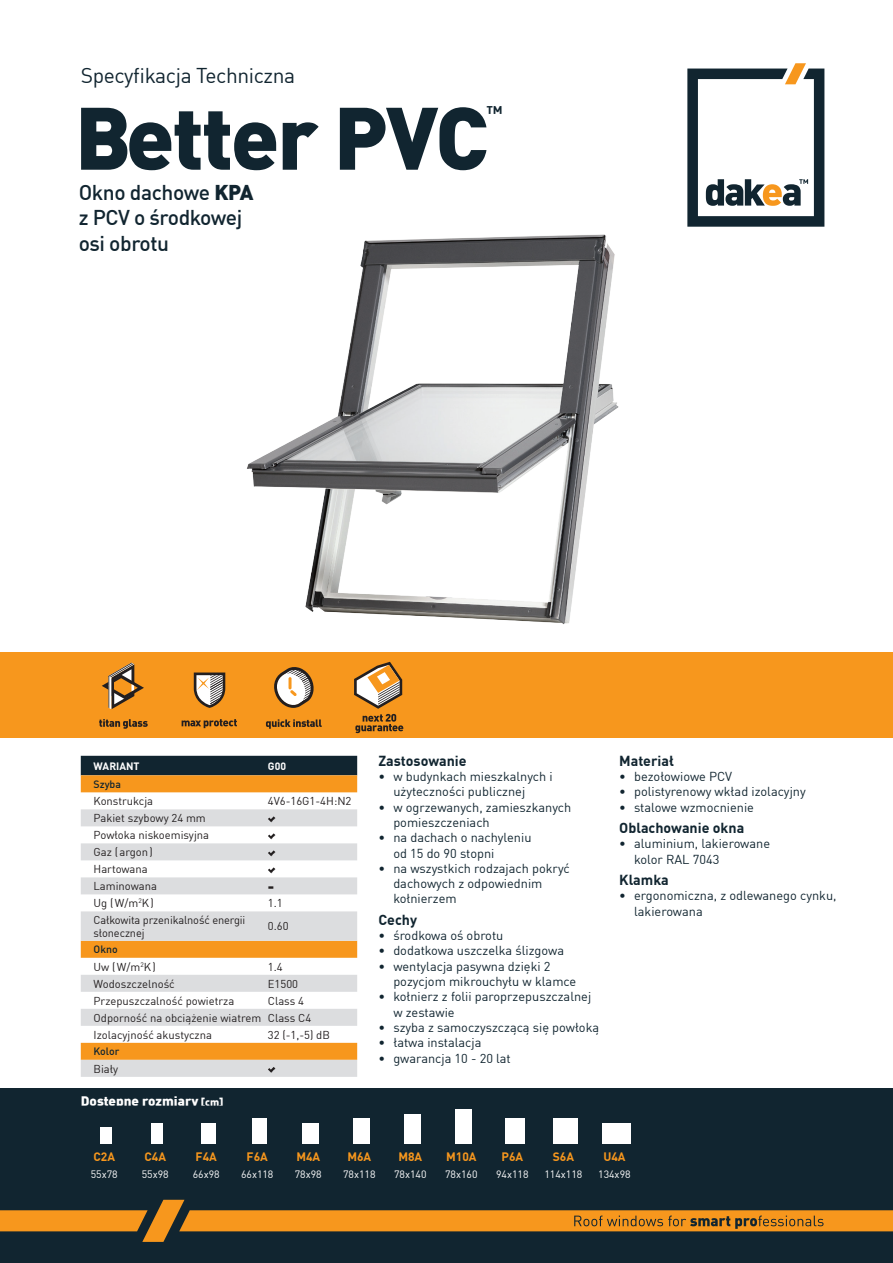
<style>
.page{position:relative;width:893px;height:1263px;background:#fff}
.page>*{position:absolute;margin:0;border:0;box-sizing:border-box;transform-origin:0 0}
.t1{font:900 87px "DIN Offc Pro";letter-spacing:-.025em;color:#112530}
.t2{font:500 21px/25.2px "DIN Offc Pro";letter-spacing:-.02em;color:#112530}
.t3{font:21px "DIN Offc Pro";letter-spacing:-.02em;color:#112530}
.t4{font:700 18px "DIN Offc Pro";color:#112530}
.t5{font:900 15px "DIN Offc Pro";color:#231f20}
.t6{font:700 14.25px "DIN Offc Pro";color:#112530}
.t7{font:900 13.5px "DIN Offc Pro";color:#fff}
.t8{font:12.75px/15.3px "DIN Offc Pro";color:#112530}
.t9{font:700 12px "DIN Offc Pro";color:#f7971d}
.t10{font:11.25px/17px "DIN Offc Pro";color:#231f20}
.t11{font:10.5px "DIN Offc Pro";color:#fff}
.t12{font:500 10.5px "DIN Offc Pro";color:#112530}
.t13{font:700 10.5px "DIN Offc Pro";color:#fff}
.s1{font-weight:900}
.s2{font-size:10.5px}
</style>
<div class="page">
<div style="left:0;top:1089px;width:893px;height:174px;background:#112530"></div>
<svg style="left:0;top:1200px;width:893px;height:42px"></svg>
<svg style="left:687px;top:63px;width:137px;height:164px"></svg>
<div style="left:0;top:653px;width:893px;height:85px;background:#f7971d"></div>
<img style="left:247px;top:234px;width:372px;height:391px">
<svg style="left:354px;top:662px;width:49px;height:71px"></svg>
<svg style="left:194px;top:672px;width:31px;height:36px"></svg>
<svg style="left:182px;top:719px;width:55px;height:9px"></svg>
<svg style="left:274px;top:667px;width:40px;height:41px"></svg>
<svg style="left:266px;top:719px;width:56px;height:10px"></svg>
<svg style="left:102px;top:663px;width:42px;height:46px"></svg>
<hr style="left:108px;top:676px;width:1px;height:32px;background:#231f20">
<svg style="left:99px;top:719px;width:49px;height:10px"></svg>
<div style="left:81px;top:756px;width:276px;height:19px;background:#112530"></div>
<svg style="left:81px;top:775px;width:276px;height:18px;background:#f59b27"></svg>
<svg style="left:81px;top:809px;width:276px;height:268px"></svg>
<svg style="left:268px;top:816px;width:7px;height:6px"></svg>
<svg style="left:268px;top:833px;width:7px;height:6px"></svg>
<svg style="left:268px;top:850px;width:7px;height:6px"></svg>
<svg style="left:268px;top:867px;width:7px;height:6px"></svg>
<svg style="left:268px;top:1067px;width:7px;height:6px"></svg>
<svg style="left:215px;top:1109px;width:363px;height:35px"></svg>
<div style="left:100px;top:1127px;width:12px;height:17px;background:#fff"></div>
<div style="left:151px;top:1123px;width:12px;height:21px;background:#fff"></div>
<div style="left:201px;top:1123px;width:14px;height:21px;background:#fff"></div>
<div style="left:252px;top:1119px;width:14px;height:25px;background:#fff"></div>
<div style="left:302px;top:1123px;width:17px;height:21px;background:#fff"></div>
<div style="left:353px;top:1119px;width:17px;height:25px;background:#fff"></div>
<div style="left:404px;top:1114px;width:17px;height:30px;background:#fff"></div>
<div style="left:455px;top:1110px;width:17px;height:34px;background:#fff"></div>
<div style="left:504px;top:1119px;width:20px;height:25px;background:#fff"></div>
<div style="left:553px;top:1119px;width:25px;height:25px;background:#fff"></div>
<div style="left:602px;top:1123px;width:29px;height:21px;background:#fff"></div>
<h2 class="t3" style="left:81px;top:59px;width:216px">Specyfikacja Techniczna</h2>
<h1 class="t1" style="left:75px;top:63px;width:415px">Better PVC</h1>
<h3 class="t4" style="left:486px;top:97px;width:18px">™</h3>
<h2 class="t2" style="left:79px;top:177px;width:176px">Okno dachowe <span class="s1">KPA </span>z PCV o środkowej osi obrotu</h2>
<p class="t13" style="left:94px;top:757px;width:48px">WARIANT</p>
<p class="t13" style="left:268px;top:757px;width:20px">G00</p>
<p class="t12" style="left:94px;top:775px;width:29px">Szyba</p>
<p class="t10" style="left:94px;top:791px;width:61px">Konstrukcja</p>
<p class="t10" style="left:268px;top:791px;width:85px">4V6-16G1-4H:N2</p>
<p class="t10" style="left:94px;top:808px;width:117px">Pakiet szybowy 24 mm<br>Powłoka niskoemisyjna<br>Gaz (argon)<br>Hartowana<br>Laminowana</p>
<p class="t5" style="left:268px;top:873px;width:8px">-</p>
<p class="t10" style="left:94px;top:893px;width:62px">Ug (W/m<sup>2</sup>K)</p>
<p class="t10" style="left:268px;top:893px;width:16px">1.1</p>
<p class="t10" style="left:94px;top:912px;width:153px;line-height:13.5px">Całkowita przenikalność energii słonecznej</p>
<p class="t10" style="left:268px;top:917px;width:22px">0.60</p>
<p class="t12" style="left:94px;top:941px;width:26px">Okno</p>
<p class="t10" style="left:94px;top:957px;width:64px">Uw (W/m<sup>2</sup>K)</p>
<p class="t10" style="left:268px;top:957px;width:16px">1.4</p>
<p class="t10" style="left:94px;top:974px;width:83px">Wodoszczelność</p>
<p class="t10" style="left:268px;top:974px;width:32px">E1500</p>
<p class="t10" style="left:94px;top:991px;width:142px">Przepuszczalność powietrza</p>
<p class="t10" style="left:94px;top:991px;width:219px;text-indent:174px">Class 4<br>Odporność na obciążenie wiatrem Class C4<br>Izolacyjność akustyczna</p>
<p class="t10" style="left:268px;top:1025px;width:63px">32 (-1,-5) dB</p>
<p class="t12" style="left:94px;top:1043px;width:27px">Kolor</p>
<p class="t10" style="left:94px;top:1059px;width:26px">Biały</p>
<p class="t7" style="left:81px;top:1089px;width:144px">Dostępne rozmiary <span class="s2">[cm]</span></p>
<p class="t6" style="left:378px;top:749px;width:90px">Zastosowanie</p>
<p class="t8" style="left:393px;top:767px;width:161px;text-indent:-15px">• w budynkach mieszkalnych i użyteczności publicznej</p>
<p class="t8" style="left:393px;top:798px;width:180px;text-indent:-15px">• w ogrzewanych, zamieszkanych pomieszczeniach</p>
<p class="t8" style="left:393px;top:829px;width:140px;text-indent:-15px">• na dachach o nachyleniu od 15 do 90 stopni</p>
<p class="t8" style="left:393px;top:859px;width:178px;text-indent:-15px">• na wszystkich rodzajach pokryć dachowych z odpowiednim kołnierzem</p>
<p class="t6" style="left:378px;top:908px;width:40px">Cechy</p>
<p class="t8" style="left:378px;top:926px;width:127px">• środkowa oś obrotu</p>
<p class="t8" style="left:378px;top:942px;width:187px">• dodatkowa uszczelka ślizgowa</p>
<p class="t8" style="left:393px;top:957px;width:185px;text-indent:-15px">• wentylacja pasywna dzięki 2 pozycjom mikrouchyłu w klamce</p>
<p class="t8" style="left:393px;top:988px;width:199px;text-indent:-15px">• kołnierz z folii paroprzepuszczalnej w zestawie</p>
<p class="t8" style="left:378px;top:1018px;width:222px">• szyba z samoczyszczącą się powłoką</p>
<p class="t8" style="left:378px;top:1034px;width:104px">• łatwa instalacja</p>
<p class="t8" style="left:378px;top:1049px;width:134px">• gwarancja 10 - 20 lat</p>
<p class="t6" style="left:619px;top:749px;width:56px">Materiał</p>
<p class="t8" style="left:619px;top:767px;width:114px">• bezołowiowe PCV</p>
<p class="t8" style="left:619px;top:783px;width:188px">• polistyrenowy wkład izolacyjny</p>
<p class="t8" style="left:619px;top:798px;width:136px">• stalowe wzmocnienie</p>
<p class="t6" style="left:619px;top:816px;width:127px">Oblachowanie okna</p>
<p class="t8" style="left:634px;top:835px;width:138px;text-indent:-15px">• aluminium, lakierowane kolor RAL 7043</p>
<p class="t6" style="left:619px;top:868px;width:51px">Klamka</p>
<p class="t8" style="left:634px;top:887px;width:204px;text-indent:-15px">• ergonomiczna, z odlewanego cynku, lakierowana</p>
<p class="t9" style="left:93px;top:1147px;width:23px">C2A</p>
<p class="t9" style="left:144px;top:1147px;width:23px">C4A</p>
<p class="t9" style="left:196px;top:1147px;width:23px">F4A</p>
<p class="t9" style="left:247px;top:1147px;width:23px">F6A</p>
<p class="t9" style="left:296px;top:1147px;width:25px">M4A</p>
<p class="t9" style="left:347px;top:1147px;width:25px">M6A</p>
<p class="t9" style="left:398px;top:1147px;width:25px">M8A</p>
<p class="t9" style="left:446px;top:1147px;width:32px">M10A</p>
<p class="t9" style="left:501px;top:1147px;width:23px">P6A</p>
<p class="t9" style="left:553px;top:1147px;width:23px">S6A</p>
<p class="t9" style="left:603px;top:1147px;width:24px">U4A</p>
<p class="t11" style="left:91px;top:1166px;width:28px">55x78</p>
<p class="t11" style="left:142px;top:1166px;width:28px">55x98</p>
<p class="t11" style="left:193px;top:1166px;width:28px">66x98</p>
<p class="t11" style="left:241px;top:1166px;width:34px">66x118</p>
<p class="t11" style="left:295px;top:1166px;width:28px">78x98</p>
<p class="t11" style="left:343px;top:1166px;width:34px">78x118</p>
<p class="t11" style="left:394px;top:1166px;width:34px">78x140</p>
<p class="t11" style="left:445px;top:1166px;width:34px">78x160</p>
<p class="t11" style="left:496px;top:1166px;width:34px">94x118</p>
<p class="t11" style="left:544px;top:1166px;width:39px">114x118</p>
<p class="t11" style="left:598px;top:1166px;width:34px">134x98</p>
</div>
